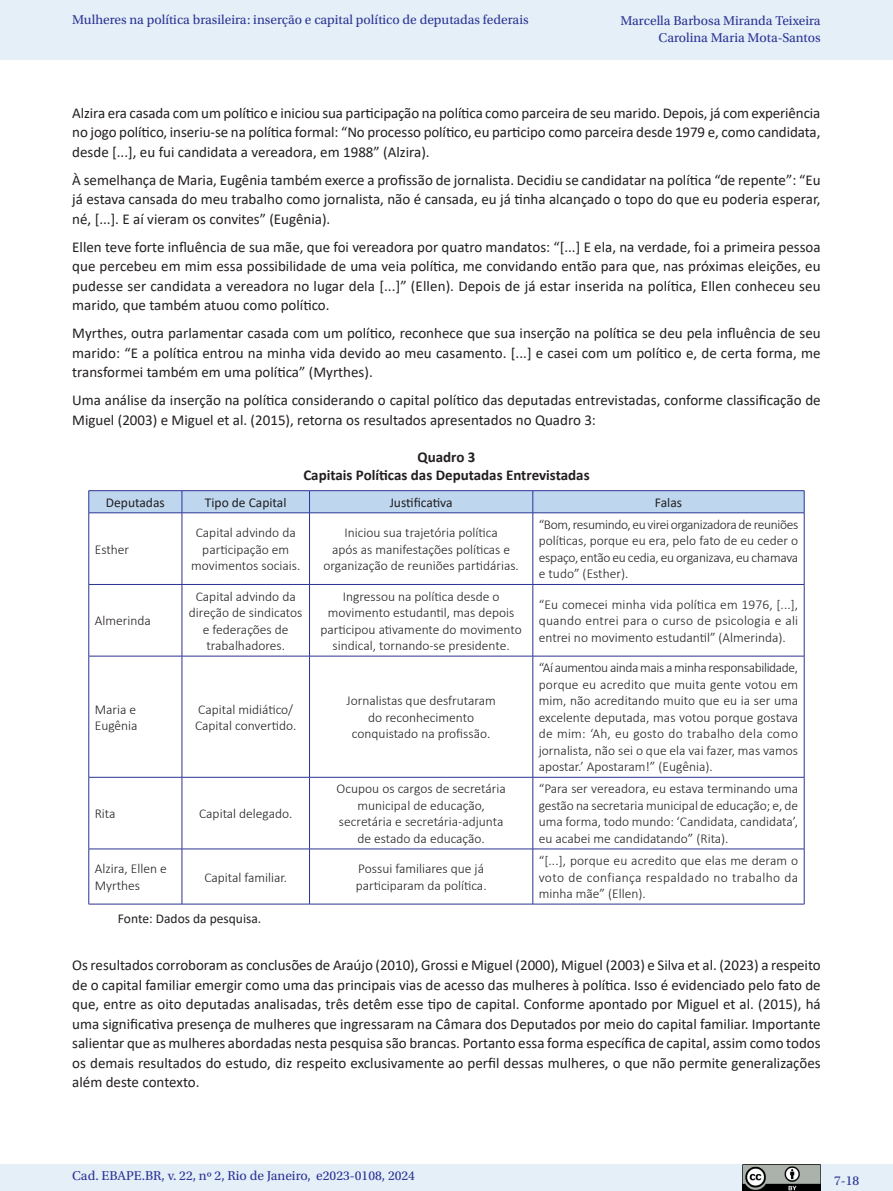
<style>
.page{position:relative;width:893px;height:1191px;background:#fff}
.page>*{position:absolute;margin:0;border:0;box-sizing:border-box;transform-origin:0 0}
._06_0_texto{font:15px/19.5px "Calibri";color:#231f20;text-align:justify}
._08_2_tabela_titulo{font:700 15px/18px "Calibri";color:#231f20;text-align:center}
._08_2_tabela_texto_1{font:300 13.5px/16.5px "Calibri";color:#231f20;text-align:center}
.t1{font:13.5px/16.5px "Utopia Std";color:#2b3393;text-align:right}
._08_2_tabela_garganta{font:13.5px "Calibri";color:#231f20}
._08_2_tabela_fonte{font:13.5px "Calibri";color:#231f20}
</style>
<div class="page">
<div style="left:0;top:0;width:893px;height:60px;background:#e4eff8"></div>
<div style="left:0;top:1164px;width:893px;height:27px;background:#e4eff8"></div>
<img style="left:743px;top:1164px;width:78px;height:27px">
<hr style="left:182px;top:513px;width:1px;height:71px;background:#2b3393">
<hr style="left:309px;top:513px;width:1px;height:71px;background:#2b3393">
<hr style="left:533px;top:513px;width:1px;height:71px;background:#2b3393">
<hr style="left:89px;top:584px;width:93px;height:1px;background:#2b3393">
<hr style="left:182px;top:584px;width:128px;height:1px;background:#2b3393">
<hr style="left:182px;top:584px;width:1px;height:72px;background:#2b3393">
<hr style="left:310px;top:584px;width:223px;height:1px;background:#2b3393">
<hr style="left:309px;top:584px;width:1px;height:72px;background:#2b3393">
<hr style="left:533px;top:584px;width:271px;height:1px;background:#2b3393">
<hr style="left:533px;top:584px;width:1px;height:72px;background:#2b3393">
<hr style="left:89px;top:656px;width:93px;height:1px;background:#2b3393">
<hr style="left:182px;top:656px;width:128px;height:1px;background:#2b3393">
<hr style="left:182px;top:656px;width:1px;height:121px;background:#2b3393">
<hr style="left:310px;top:656px;width:223px;height:1px;background:#2b3393">
<hr style="left:309px;top:656px;width:1px;height:121px;background:#2b3393">
<hr style="left:533px;top:656px;width:271px;height:1px;background:#2b3393">
<hr style="left:533px;top:656px;width:1px;height:121px;background:#2b3393">
<hr style="left:89px;top:777px;width:93px;height:1px;background:#2b3393">
<hr style="left:182px;top:777px;width:128px;height:1px;background:#2b3393">
<hr style="left:182px;top:777px;width:1px;height:71px;background:#2b3393">
<hr style="left:310px;top:777px;width:223px;height:1px;background:#2b3393">
<hr style="left:309px;top:777px;width:1px;height:71px;background:#2b3393">
<hr style="left:533px;top:777px;width:271px;height:1px;background:#2b3393">
<hr style="left:533px;top:777px;width:1px;height:71px;background:#2b3393">
<hr style="left:89px;top:848px;width:93px;height:1px;background:#2b3393">
<hr style="left:182px;top:848px;width:128px;height:1px;background:#2b3393">
<hr style="left:182px;top:849px;width:1px;height:55px;background:#2b3393">
<hr style="left:310px;top:848px;width:223px;height:1px;background:#2b3393">
<hr style="left:309px;top:849px;width:1px;height:55px;background:#2b3393">
<hr style="left:533px;top:848px;width:271px;height:1px;background:#2b3393">
<hr style="left:533px;top:849px;width:1px;height:55px;background:#2b3393">
<hr style="left:89px;top:513px;width:1px;height:71px;background:#2b3393">
<hr style="left:804px;top:513px;width:1px;height:71px;background:#2b3393">
<hr style="left:89px;top:584px;width:1px;height:72px;background:#2b3393">
<hr style="left:804px;top:584px;width:1px;height:72px;background:#2b3393">
<hr style="left:89px;top:656px;width:1px;height:121px;background:#2b3393">
<hr style="left:804px;top:656px;width:1px;height:121px;background:#2b3393">
<hr style="left:89px;top:777px;width:1px;height:71px;background:#2b3393">
<hr style="left:804px;top:777px;width:1px;height:71px;background:#2b3393">
<hr style="left:89px;top:849px;width:1px;height:55px;background:#2b3393">
<hr style="left:804px;top:849px;width:1px;height:55px;background:#2b3393">
<hr style="left:89px;top:903px;width:93px;height:1px;background:#2b3393">
<hr style="left:182px;top:903px;width:128px;height:1px;background:#2b3393">
<hr style="left:310px;top:903px;width:223px;height:1px;background:#2b3393">
<hr style="left:533px;top:903px;width:271px;height:1px;background:#2b3393">
<hr style="left:89px;top:490px;width:93px;height:1px;background:#2b3393">
<hr style="left:182px;top:490px;width:128px;height:1px;background:#2b3393">
<hr style="left:310px;top:490px;width:223px;height:1px;background:#2b3393">
<hr style="left:533px;top:490px;width:271px;height:1px;background:#2b3393">
<div style="left:89px;top:491px;width:716px;height:22px;background:#bed7ef"></div>
<hr style="left:89px;top:512px;width:93px;height:1px;background:#2b3393">
<hr style="left:182px;top:512px;width:128px;height:1px;background:#2b3393">
<hr style="left:310px;top:512px;width:223px;height:1px;background:#2b3393">
<hr style="left:533px;top:512px;width:271px;height:1px;background:#2b3393">
<p class="t1" style="left:72px;top:11px;width:458px">Mulheres na política brasileira: inserção e capital político de deputadas federais</p>
<p class="t1" style="left:620px;top:13px;width:202px">Marcella Barbosa Miranda Teixeira<br>Carolina Maria Mota-Santos</p>
<p class="_06_0_texto" style="left:72px;top:102px;width:750px">Alzira era casada com um político e iniciou sua participação na política como parceira de seu marido. Depois, já com experiência no jogo político, inseriu-se na política formal: “No processo político, eu participo como parceira desde 1979 e, como candidata, desde [...], eu fui candidata a vereadora, em 1988” (Alzira).</p>
<p class="_06_0_texto" style="left:72px;top:169px;width:750px">À semelhança de Maria, Eugênia também exerce a profissão de jornalista. Decidiu se candidatar na política “de repente”: “Eu já estava cansada do meu trabalho como jornalista, não é cansada, eu já tinha alcançado o topo do que eu poderia esperar, né, [...]. E aí vieram os convites” (Eugênia).</p>
<p class="_06_0_texto" style="left:72px;top:236px;width:750px">Ellen teve forte influência de sua mãe, que foi vereadora por quatro mandatos: “[...] E ela, na verdade, foi a primeira pessoa que percebeu em mim essa possibilidade de uma veia política, me convidando então para que, nas próximas eleições, eu pudesse ser candidata a vereadora no lugar dela [...]” (Ellen). Depois de já estar inserida na política, Ellen conheceu seu marido, que também atuou como político.</p>
<p class="_06_0_texto" style="left:72px;top:323px;width:750px">Myrthes, outra parlamentar casada com um político, reconhece que sua inserção na política se deu pela influência de seu marido: “E a política entrou na minha vida devido ao meu casamento. [...] e casei com um político e, de certa forma, me transformei também em uma política” (Myrthes).</p>
<p class="_06_0_texto" style="left:72px;top:390px;width:750px">Uma análise da inserção na política considerando o capital político das deputadas entrevistadas, conforme classificação de<br>Miguel (2003) e Miguel et al. (2015), retorna os resultados apresentados no Quadro 3:</p>
<p class="_08_2_tabela_titulo" style="left:303px;top:448px;width:288px">Quadro 3<br>Capitais Políticas das Deputadas Entrevistadas</p>
<p class="_08_2_tabela_garganta" style="left:106px;top:493px;width:60px">Deputadas</p>
<p class="_08_2_tabela_garganta" style="left:205px;top:493px;width:83px">Tipo de Capital</p>
<p class="_08_2_tabela_garganta" style="left:390px;top:493px;width:65px">Justificativa</p>
<p class="_08_2_tabela_garganta" style="left:655px;top:493px;width:29px">Falas</p>
<p class="_08_2_tabela_texto_1" style="left:95px;top:541px;width:36px">Esther</p>
<p class="_08_2_tabela_texto_1" style="left:191px;top:524px;width:111px">Capital advindo da participação em movimentos sociais.</p>
<p class="_08_2_tabela_texto_1" style="left:323px;top:524px;width:197px">Iniciou sua trajetória política<br>após as manifestações políticas e organização de reuniões partidárias.</p>
<p class="_08_2_tabela_texto_1" style="left:539px;top:516px;width:261px;text-align:justify">“Bom, resumindo, eu virei organizadora de reuniões políticas, porque eu era, pelo fato de eu ceder o espaço, então eu cedia, eu organizava, eu chamava e tudo” (Esther).</p>
<p class="_08_2_tabela_texto_1" style="left:95px;top:612px;width:57px">Almerinda</p>
<p class="_08_2_tabela_texto_1" style="left:189px;top:588px;width:115px">Capital advindo da direção de sindicatos e federações de trabalhadores.</p>
<p class="_08_2_tabela_texto_1" style="left:320px;top:588px;width:203px">Ingressou na política desde o movimento estudantil, mas depois participou ativamente do movimento sindical, tornando-se presidente.</p>
<p class="_08_2_tabela_texto_1" style="left:539px;top:596px;width:261px;text-align:justify">“Eu comecei minha vida política em 1976, [...], quando entrei para o curso de psicologia e ali entrei no movimento estudantil” (Almerinda).</p>
<p class="_08_2_tabela_texto_1" style="left:95px;top:700px;width:44px;text-align:left">Maria e<br>Eugênia</p>
<p class="_08_2_tabela_texto_1" style="left:195px;top:700px;width:103px;text-align:left">Capital midiático/<br>Capital convertido.</p>
<p class="_08_2_tabela_texto_1" style="left:346px;top:692px;width:151px">Jornalistas que desfrutaram do reconhecimento conquistado na profissão.</p>
<p class="_08_2_tabela_texto_1" style="left:539px;top:659px;width:261px;text-align:justify">“Aí aumentou ainda mais a minha responsabilidade, porque eu acredito que muita gente votou em mim, não acreditando muito que eu ia ser uma excelente deputada, mas votou porque gostava de mim: ‘Ah, eu gosto do trabalho dela como jornalista, não sei o que ela vai fazer, mas vamos apostar.’ Apostaram!” (Eugênia).</p>
<p class="_08_2_tabela_texto_1" style="left:95px;top:805px;width:22px">Rita</p>
<p class="_08_2_tabela_texto_1" style="left:199px;top:805px;width:95px">Capital delegado.</p>
<p class="_08_2_tabela_texto_1" style="left:337px;top:780px;width:171px">Ocupou os cargos de secretária municipal de educação, secretária e secretária-adjunta de estado da educação.</p>
<p class="_08_2_tabela_texto_1" style="left:539px;top:780px;width:261px;text-align:justify">“Para ser vereadora, eu estava terminando uma gestão na secretaria municipal de educação; e, de uma forma, todo mundo: ‘Candidata, candidata’, eu acabei me candidatando” (Rita).</p>
<p class="_08_2_tabela_texto_1" style="left:95px;top:860px;width:73px;text-align:left">Alzira, Ellen e<br>Myrthes</p>
<p class="_08_2_tabela_texto_1" style="left:204px;top:868px;width:84px">Capital familiar.</p>
<p class="_08_2_tabela_texto_1" style="left:356px;top:860px;width:132px;text-align:left">Possui familiares que já participaram da política.</p>
<p class="_08_2_tabela_texto_1" style="left:539px;top:852px;width:261px;text-align:justify">“[...], porque eu acredito que elas me deram o voto de confiança respaldado no trabalho da minha mãe” (Ellen).</p>
<p class="_08_2_tabela_fonte" style="left:118px;top:908px;width:145px">Fonte: Dados da pesquisa.</p>
<p class="_06_0_texto" style="left:72px;top:955px;width:750px">Os resultados corroboram as conclusões de Araújo (2010), Grossi e Miguel (2000), Miguel (2003) e Silva et al. (2023) a respeito de o capital familiar emergir como uma das principais vias de acesso das mulheres à política. Isso é evidenciado pelo fato de que, entre as oito deputadas analisadas, três detêm esse tipo de capital. Conforme apontado por Miguel et al. (2015), há uma significativa presença de mulheres que ingressaram na Câmara dos Deputados por meio do capital familiar. Importante salientar que as mulheres abordadas nesta pesquisa são brancas. Portanto essa forma específica de capital, assim como todos os demais resultados do estudo, diz respeito exclusivamente ao perfil dessas mulheres, o que não permite generalizações além deste contexto.</p>
<p class="t1" style="left:72px;top:1167px;width:344px">Cad. EBAPE.BR, v. 22, nº 2, Rio de Janeiro, e2023-0108, 2024</p>
<p class="t1" style="left:834px;top:1172px;width:27px">7-18</p>
</div>
